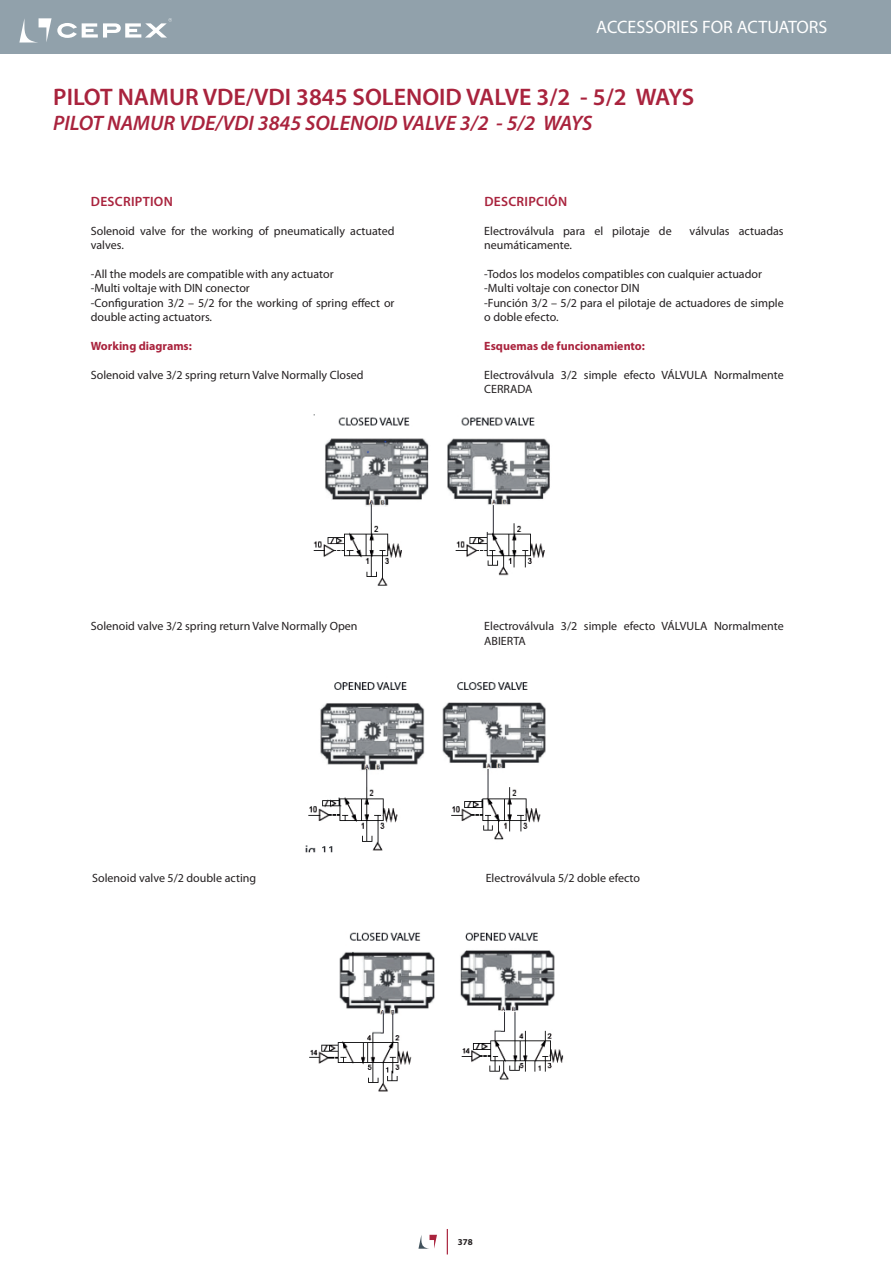
<style>
.page{position:relative;width:893px;height:1263px;background:#fff}
.page>*{position:absolute;margin:0;border:0;box-sizing:border-box;transform-origin:0 0}
.t1{font:600 24px "Myriad Pro";color:#a9233d}
.t2{font:italic 600 21px "Myriad Pro";color:#a9233d}
.t3{font:18px "Myriad Pro";color:#fff}
.t4{font:600 13.5px "Myriad Pro";letter-spacing:.02em;color:#a9233d}
.t5{font:12px/14.4px "Myriad Pro";color:#231f20}
.t6{font:700 12px "Myriad Pro";color:#a9233d}
.t7{font:700 9px "Myriad Pro";color:#231f20}
</style>
<div class="page">
<div style="left:0;top:0;width:891px;height:54px;background:#91a1ab"></div>
<svg style="left:418px;top:1235px;width:19px;height:14px"></svg>
<svg style="left:447px;top:1229px;width:1px;height:25px"></svg>
<svg style="left:19px;top:18px;width:153px;height:25px"></svg>
<img style="left:313px;top:414px;width:237px;height:172px">
<img style="left:305px;top:682px;width:241px;height:171px">
<img style="left:309px;top:932px;width:255px;height:160px">
<h3 class="t3" style="left:596px;top:16px;width:233px">ACCESSORIES FOR ACTUATORS</h3>
<h1 class="t1" style="left:53px;top:81px;width:642px">PILOT NAMUR VDE/VDI 3845 SOLENOID VALVE 3/2 - 5/2 WAYS</h1>
<h2 class="t2" style="left:53px;top:110px;width:541px">PILOT NAMUR VDE/VDI 3845 SOLENOID VALVE 3/2 - 5/2 WAYS</h2>
<p class="t4" style="left:91px;top:193px;width:83px">DESCRIPTION</p>
<p class="t5" style="left:91px;top:223px;width:305px">Solenoid valve for the working of pneumatically actuated valves.</p>
<p class="t5" style="left:91px;top:267px;width:305px">-All the models are compatible with any actuator<br>-Multi voltaje with DIN conector<br>-Configuration 3/2 – 5/2 for the working of spring effect or double acting actuators.</p>
<p class="t6" style="left:91px;top:338px;width:103px">Working diagrams:</p>
<p class="t5" style="left:91px;top:367px;width:274px">Solenoid valve 3/2 spring return Valve Normally Closed</p>
<p class="t4" style="left:484px;top:193px;width:84px">DESCRIPCIÓN</p>
<p class="t5" style="left:484px;top:223px;width:189px">Electroválvula para el pilotaje de</p>
<p class="t5" style="left:690px;top:223px;width:96px">válvulas actuadas</p>
<p class="t5" style="left:484px;top:238px;width:89px">neumáticamente.</p>
<p class="t5" style="left:484px;top:267px;width:301px">-Todos los modelos compatibles con cualquier actuador -Multi voltaje con conector DIN<br>-Función 3/2 – 5/2 para el pilotaje de actuadores de simple o doble efecto.</p>
<p class="t6" style="left:484px;top:338px;width:162px">Esquemas de funcionamiento:</p>
<p class="t5" style="left:484px;top:367px;width:301px">Electroválvula 3/2 simple efecto VÁLVULA Normalmente<br>CERRADA</p>
<p class="t5" style="left:91px;top:619px;width:268px">Solenoid valve 3/2 spring return Valve Normally Open</p>
<p class="t5" style="left:484px;top:619px;width:301px">Electroválvula 3/2 simple efecto VÁLVULA Normalmente<br>ABIERTA</p>
<p class="t5" style="left:92px;top:871px;width:165px">Solenoid valve 5/2 double acting</p>
<p class="t5" style="left:486px;top:871px;width:156px">Electroválvula 5/2 doble efecto</p>
<p class="t7" style="left:458px;top:1236px;width:16px">378</p>
</div>
